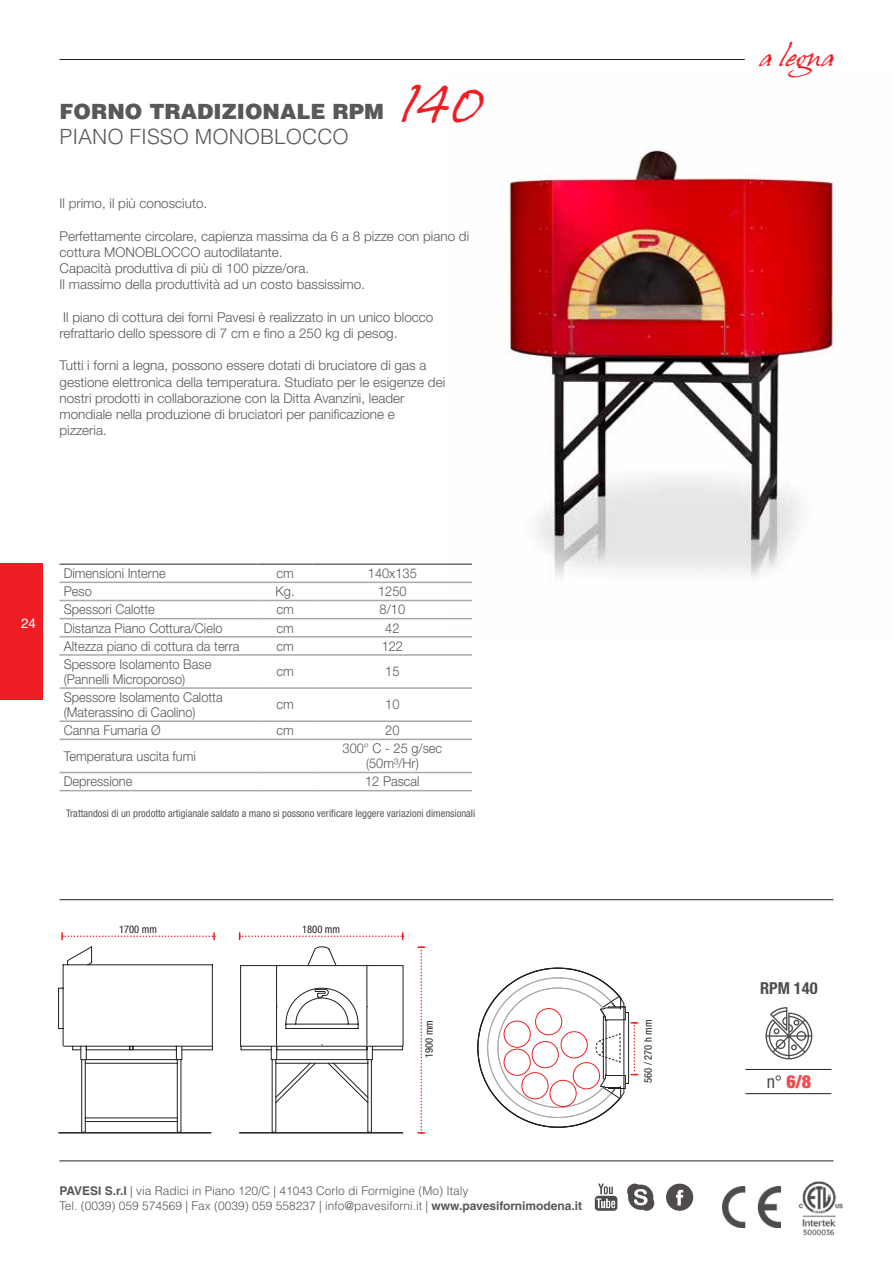
<style>
.page{position:relative;width:893px;height:1263px;background:#fff}
.page>*{position:absolute;margin:0;border:0;box-sizing:border-box;transform-origin:0 0}
.t1{font:44.4px "Hans Hand";color:#ee1d23}
.t2{font:24px "Hans Hand";color:#ee1d23}
.t3{font:900 21px "Helvetica LT Std";color:#57585a}
.t4{font:300 21px "Helvetica LT Std";color:#57585a}
.t5{font:900 condensed 18px "Helvetica Neue LT Std";color:#ee1d23}
.t6{font:700 condensed 16.5px "Helvetica Neue LT Std";color:#231f20}
.t7{font:300 13.5px/16.2px "Helvetica Neue LT Std";color:#57585a}
.t8{font:300 13.5px/15px "Helvetica Neue LT Std";color:#57585a;scale:.95 1}
.t9{font:13.5px "Helvetica LT Std";color:#fff}
.t10{font:300 12px/15px "Helvetica LT Std";color:#57585a}
.t11{font:condensed 10.5px "Helvetica Neue LT Std";color:#57585a}
.t12{font:condensed 10.5px "Helvetica Neue LT Std";color:#231f20}
.s1{font-weight:700}
.s2{font-weight:400;color:#231f20}
</style>
<div class="page">
<img style="left:444px;top:149px;width:394px;height:489px">
<hr style="left:59px;top:1132px;width:152px;height:1px;background:#231f20">
<hr style="left:240px;top:1132px;width:163px;height:1px;background:#231f20">
<svg style="left:239px;top:933px;width:165px;height:7px"></svg>
<svg style="left:61px;top:933px;width:154px;height:7px"></svg>
<svg style="left:418px;top:946px;width:7px;height:187px"></svg>
<hr style="left:371px;top:1059px;width:1px;height:73px;background:#231f20">
<hr style="left:367px;top:1102px;width:1px;height:30px;background:#231f20">
<hr style="left:275px;top:1102px;width:1px;height:30px;background:#231f20">
<hr style="left:272px;top:1059px;width:1px;height:73px;background:#231f20">
<hr style="left:81px;top:1059px;width:1px;height:73px;background:#231f20">
<hr style="left:85px;top:1063px;width:1px;height:55px;background:#231f20">
<hr style="left:177px;top:1063px;width:1px;height:55px;background:#231f20">
<hr style="left:181px;top:1059px;width:1px;height:73px;background:#231f20">
<hr style="left:85px;top:1117px;width:92px;height:1px;background:#231f20">
<svg style="left:82px;top:1118px;width:99px;height:15px"></svg>
<svg style="left:765px;top:1007px;width:47px;height:52px"></svg>
<hr style="left:745px;top:1093px;width:86px;height:1px;background:#231f20">
<hr style="left:745px;top:1069px;width:86px;height:1px;background:#231f20">
<svg style="left:477px;top:967px;width:161px;height:161px"></svg>
<svg style="left:58px;top:946px;width:346px;height:157px"></svg>
<hr style="left:60px;top:582px;width:197px;height:1px;background:#a8a9ad">
<hr style="left:257px;top:582px;width:56px;height:1px;background:#a8a9ad">
<hr style="left:313px;top:582px;width:159px;height:1px;background:#a8a9ad">
<hr style="left:60px;top:600px;width:197px;height:1px;background:#a8a9ad">
<hr style="left:257px;top:600px;width:56px;height:1px;background:#a8a9ad">
<hr style="left:313px;top:600px;width:159px;height:1px;background:#a8a9ad">
<hr style="left:60px;top:618px;width:197px;height:1px;background:#a8a9ad">
<hr style="left:257px;top:618px;width:56px;height:1px;background:#a8a9ad">
<hr style="left:313px;top:618px;width:159px;height:1px;background:#a8a9ad">
<hr style="left:60px;top:636px;width:197px;height:1px;background:#a8a9ad">
<hr style="left:257px;top:636px;width:56px;height:1px;background:#a8a9ad">
<hr style="left:313px;top:636px;width:159px;height:1px;background:#a8a9ad">
<hr style="left:60px;top:654px;width:197px;height:2px;background:#a8a9ad">
<hr style="left:257px;top:654px;width:56px;height:2px;background:#a8a9ad">
<hr style="left:313px;top:654px;width:159px;height:2px;background:#a8a9ad">
<hr style="left:60px;top:687px;width:197px;height:2px;background:#a8a9ad">
<hr style="left:257px;top:687px;width:56px;height:2px;background:#a8a9ad">
<hr style="left:313px;top:687px;width:159px;height:2px;background:#a8a9ad">
<hr style="left:60px;top:720px;width:197px;height:2px;background:#a8a9ad">
<hr style="left:257px;top:720px;width:56px;height:2px;background:#a8a9ad">
<hr style="left:313px;top:720px;width:159px;height:2px;background:#a8a9ad">
<hr style="left:60px;top:563px;width:197px;height:2px;background:#6c6d70">
<hr style="left:257px;top:563px;width:56px;height:2px;background:#6c6d70">
<hr style="left:313px;top:563px;width:159px;height:2px;background:#6c6d70">
<hr style="left:60px;top:739px;width:197px;height:1px;background:#a8a9ad">
<hr style="left:257px;top:739px;width:56px;height:1px;background:#a8a9ad">
<hr style="left:313px;top:739px;width:159px;height:1px;background:#a8a9ad">
<hr style="left:60px;top:772px;width:197px;height:1px;background:#a8a9ad">
<hr style="left:257px;top:772px;width:56px;height:1px;background:#a8a9ad">
<hr style="left:313px;top:772px;width:159px;height:1px;background:#a8a9ad">
<hr style="left:60px;top:790px;width:197px;height:1px;background:#a8a9ad">
<hr style="left:257px;top:790px;width:56px;height:1px;background:#a8a9ad">
<hr style="left:313px;top:790px;width:159px;height:1px;background:#a8a9ad">
<div style="left:0;top:563px;width:43px;height:136px;background:#ee1d23"></div>
<hr style="left:60px;top:899px;width:773px;height:1px;background:#231f20">
<hr style="left:60px;top:1160px;width:773px;height:1px;background:#231f20">
<hr style="left:60px;top:59px;width:685px;height:1px;background:#231f20">
<img style="left:798px;top:1181px;width:45px;height:55px">
<img style="left:722px;top:1186px;width:59px;height:42px">
<svg style="left:627px;top:1183px;width:27px;height:28px"></svg>
<svg style="left:595px;top:1183px;width:22px;height:28px"></svg>
<svg style="left:666px;top:1183px;width:27px;height:28px"></svg>
<h3 class="t3" style="left:60px;top:98px;width:326px">FORNO TRADIZIONALE RPM</h3>
<h3 class="t4" style="left:60px;top:124px;width:291px">PIANO FISSO MONOBLOCCO</h3>
<h1 class="t1" style="left:400px;top:80px;width:81px">140</h1>
<p class="t7" style="left:60px;top:195px;width:149px">Il primo, il più conosciuto.</p>
<p class="t7" style="left:60px;top:227px;width:411px">Perfettamente circolare, capienza massima da 6 a 8 pizze con piano di cottura MONOBLOCCO autodilatante.<br>Capacità produttiva di più di 100 pizze/ora.<br>Il massimo della produttività ad un costo bassissimo.</p>
<p class="t7" style="left:60px;top:308px;width:375px">Il piano di cottura dei forni Pavesi è realizzato in un unico blocco refrattario dello spessore di 7 cm e fino a 250 kg di pesog.</p>
<p class="t7" style="left:60px;top:357px;width:387px">Tutti i forni a legna, possono essere dotati di bruciatore di gas a gestione elettronica della temperatura. Studiato per le esigenze dei nostri prodotti in collaborazione con la Ditta Avanzini, leader mondiale nella produzione di bruciatori per panificazione e pizzeria.</p>
<p class="t9" style="left:21px;top:616px;width:17px">24</p>
<p class="t8" style="left:64px;top:565px;width:109px">Dimensioni Interne</p>
<p class="t8" style="left:276px;top:565px;width:20px">cm</p>
<p class="t8" style="left:368px;top:565px;width:53px">140x135</p>
<p class="t8" style="left:64px;top:584px;width:31px">Peso</p>
<p class="t8" style="left:276px;top:584px;width:22px">Kg.</p>
<p class="t8" style="left:378px;top:584px;width:32px">1250</p>
<p class="t8" style="left:64px;top:602px;width:97px">Spessori Calotte</p>
<p class="t8" style="left:276px;top:602px;width:20px">cm</p>
<p class="t8" style="left:380px;top:602px;width:29px">8/10</p>
<p class="t8" style="left:64px;top:620px;width:169px">Distanza Piano Cottura/Cielo</p>
<p class="t8" style="left:276px;top:620px;width:20px">cm</p>
<p class="t8" style="left:385px;top:620px;width:17px">42</p>
<p class="t8" style="left:64px;top:638px;width:186px">Altezza piano di cottura da terra</p>
<p class="t8" style="left:276px;top:638px;width:20px">cm</p>
<p class="t8" style="left:382px;top:638px;width:24px">122</p>
<p class="t8" style="left:64px;top:656px;width:157px">Spessore Isolamento Base (Pannelli Microporoso)</p>
<p class="t8" style="left:276px;top:664px;width:20px">cm</p>
<p class="t8" style="left:385px;top:664px;width:17px">15</p>
<p class="t8" style="left:64px;top:689px;width:169px">Spessore Isolamento Calotta (Materassino di Caolino)</p>
<p class="t8" style="left:276px;top:697px;width:20px">cm</p>
<p class="t8" style="left:385px;top:697px;width:17px">10</p>
<p class="t8" style="left:64px;top:722px;width:104px">Canna Fumaria Ø</p>
<p class="t8" style="left:276px;top:722px;width:20px">cm</p>
<p class="t8" style="left:385px;top:722px;width:17px">20</p>
<p class="t8" style="left:64px;top:748px;width:141px">Temperatura uscita fumi</p>
<p class="t8" style="left:343px;top:741px;width:106px;text-align:center">300° C - 25 g/sec (50m³/Hr)</p>
<p class="t8" style="left:64px;top:774px;width:74px">Depressione</p>
<p class="t8" style="left:365px;top:774px;width:59px">12 Pascal</p>
<p class="t11" style="left:66px;top:807px;width:411px">Trattandosi di un prodotto artigianale saldato a mano si possono verificare leggere variazioni dimensionali</p>
<p class="t12" style="left:119px;top:923px;width:39px">1700 mm</p>
<p class="t12" style="left:302px;top:923px;width:39px">1800 mm</p>
<p class="t12" style="left:423px;top:1058px;width:39px;rotate:-90deg">1900 mm</p>
<p class="t10" style="left:60px;top:1183px;width:524px"><span class="s1">PAVESI S.r.l</span> | via Radici in Piano 120/C | 41043 Corlo di Formigine (Mo) Italy<br>Tel. (0039) 059 574569 | Fax (0039) 059 558237 | info@pavesiforni.it | <span class="s1">www.pavesifornimodena.it</span></p>
<p class="t12" style="left:642px;top:1083px;width:65px;rotate:-90deg">560 / 270 h mm</p>
<h2 class="t2" style="left:759px;top:43px;width:76px">a legna</h2>
<p class="t6" style="left:760px;top:978px;width:59px">RPM 140</p>
<h3 class="t5" style="left:767px;top:1070px;width:46px"><span class="s2">n°</span> 6/8</h3>
</div>
